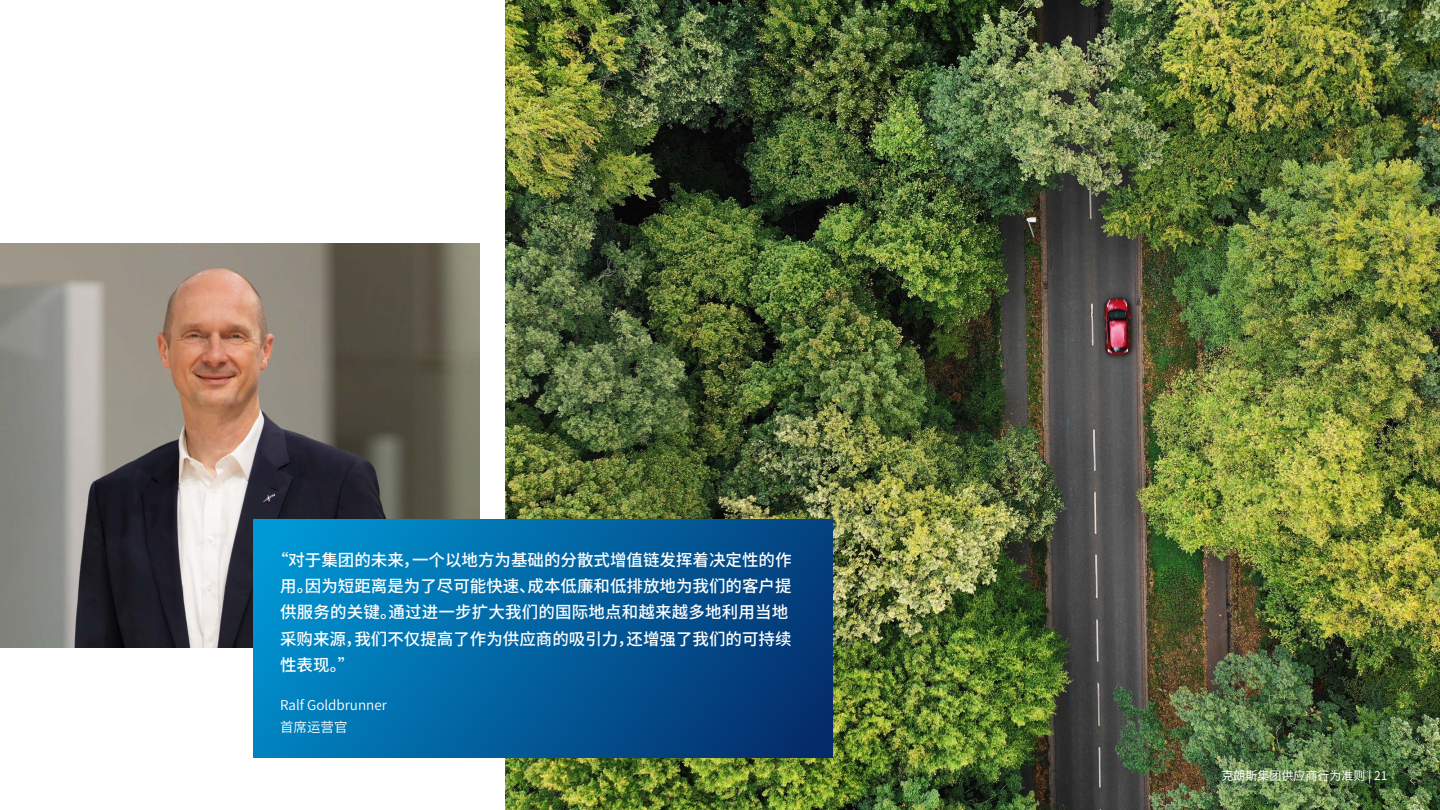
<style>
.page{position:relative;width:1440px;height:810px;background:#fff}
.page>*{position:absolute;margin:0;border:0;box-sizing:border-box;transform-origin:0 0}
.t1{font:500 16.5px/26.2px "Noto Sans CJ Ksc";color:#fff}
.t2{font:600 13.5px/22.5px "Noto Sans CJ Ksc";color:#fff}
.t3{font:12px "Noto Sans CJ Ksc";color:#fff}
</style>
<div class="page">
<img style="left:506px;top:0;width:934px;height:810px">
<img style="left:0;top:243px;width:480px;height:405px">
<div style="left:254px;top:520px;width:578px;height:238px;background:linear-gradient(to right,#0090cd,#053472)"></div>
<p class="t1" style="left:280px;top:547px;width:513px;text-indent:-8px">“对于集团的未来，一个以地方为基础的分散式增值链发挥着决定性的作用。因为短距离是为了尽可能快速、成本低廉和低排放地为我们的客户提供服务的关键。通过进一步扩大我们的国际地点和越来越多地利用当地采购来源，我们不仅提高了作为供应商的吸引力，还增强了我们的可持续性表现。”</p>
<p class="t2" style="left:280px;top:694px;width:108px">Ralf Goldbrunner首席运营官</p>
<p class="t3" style="left:1221px;top:769px;width:168px">克朗斯集团供应商行为准则 | 21</p>
</div>
